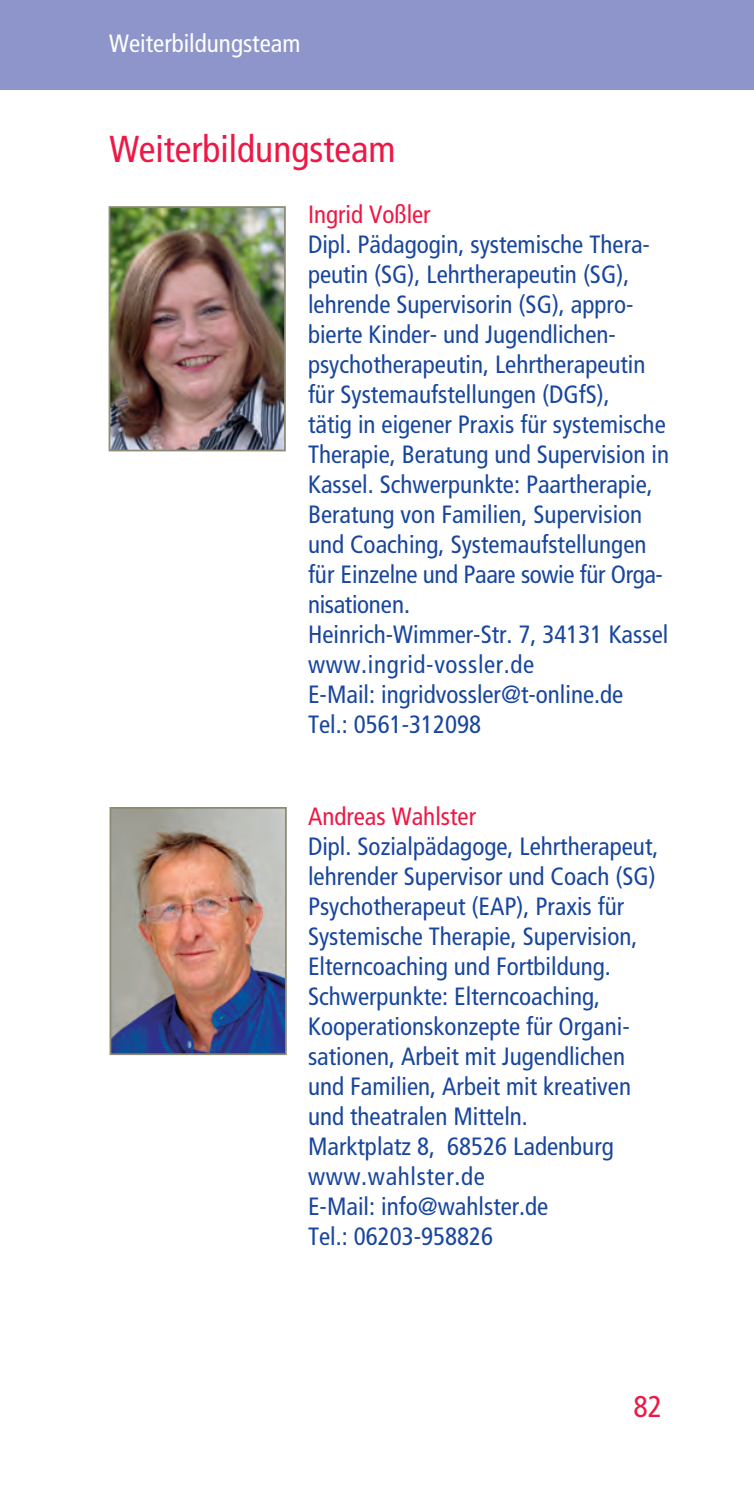
<style>
.page{position:relative;width:754px;height:1495px;background:#fff}
.page>*{position:absolute;margin:0;border:0;box-sizing:border-box;transform-origin:0 0}
.t1{font:condensed 37.5px "Frutiger";color:#ed1845}
.t2{font:condensed 30px "Frutiger";color:#ed1845}
.t3{font:condensed 25px/30px "Frutiger";color:#18469d}
.t4{font:condensed 25px "Frutiger";color:#ed1845}
.t5{font:condensed 25px "Frutiger";color:#fff}
</style>
<div class="page">
<img style="left:113px;top:810px;width:171px;height:242px">
<div style="left:110px;top:807px;width:177px;height:248px;border:2px solid #8c8a72"></div>
<div style="left:0;top:0;width:750px;height:90px;background:#8e95ca"></div>
<div style="left:726px;top:0;width:28px;height:90px;background:#8e95ca"></div>
<img style="left:112px;top:209px;width:171px;height:239px">
<div style="left:109px;top:206px;width:177px;height:245px;border:2px solid #8c8a72"></div>
<p class="t5" style="left:109px;top:33px;width:193px">Weiterbildungsteam</p>
<h1 class="t1" style="left:110px;top:134px;width:287px">Weiterbildungsteam</h1>
<p class="t4" style="left:308px;top:204px;width:124px">Ingrid Voßler</p>
<p class="t3" style="left:308px;top:232px;width:362px">Dipl. Pädagogin, systemische Thera&shy;peutin (SG), Lehrtherapeutin (SG), lehrende Supervisorin (SG), appro&shy;bierte Kinder- und Jugendlichen&shy;psychotherapeutin, Lehrtherapeutin für Systemaufstellungen (DGfS),<br>tätig in eigener Praxis für systemische Therapie, Beratung und Supervision in Kassel. Schwerpunkte: Paartherapie, Beratung von Familien, Supervision und Coaching, Systemaufstellungen für Einzelne und Paare sowie für Orga&shy;nisationen.<br>Heinrich-Wimmer-Str. 7, 34131 Kassel www.ingrid-vossler.de<br>E-Mail: ingridvossler@t-online.de Tel.: 0561-312098</p>
<p class="t4" style="left:308px;top:806px;width:169px">Andreas Wahlster</p>
<p class="t3" style="left:308px;top:833px;width:352px">Dipl. Sozialpädagoge, Lehrtherapeut, lehrender Supervisor und Coach (SG)<br>Psychotherapeut (EAP), Praxis für<br>Systemische Therapie, Supervision,<br>Elterncoaching und Fortbildung.<br>Schwerpunkte: Elterncoaching,<br>Kooperationskonzepte für Organi&shy;sationen, Arbeit mit Jugendlichen und Familien, Arbeit mit kreativen und theatralen Mitteln.<br>Marktplatz 8, 68526 Ladenburg www.wahlster.de<br>E-Mail: info@wahlster.de<br>Tel.: 06203-958826</p>
<p class="t2" style="left:633px;top:1394px;width:30px">82</p>
</div>
